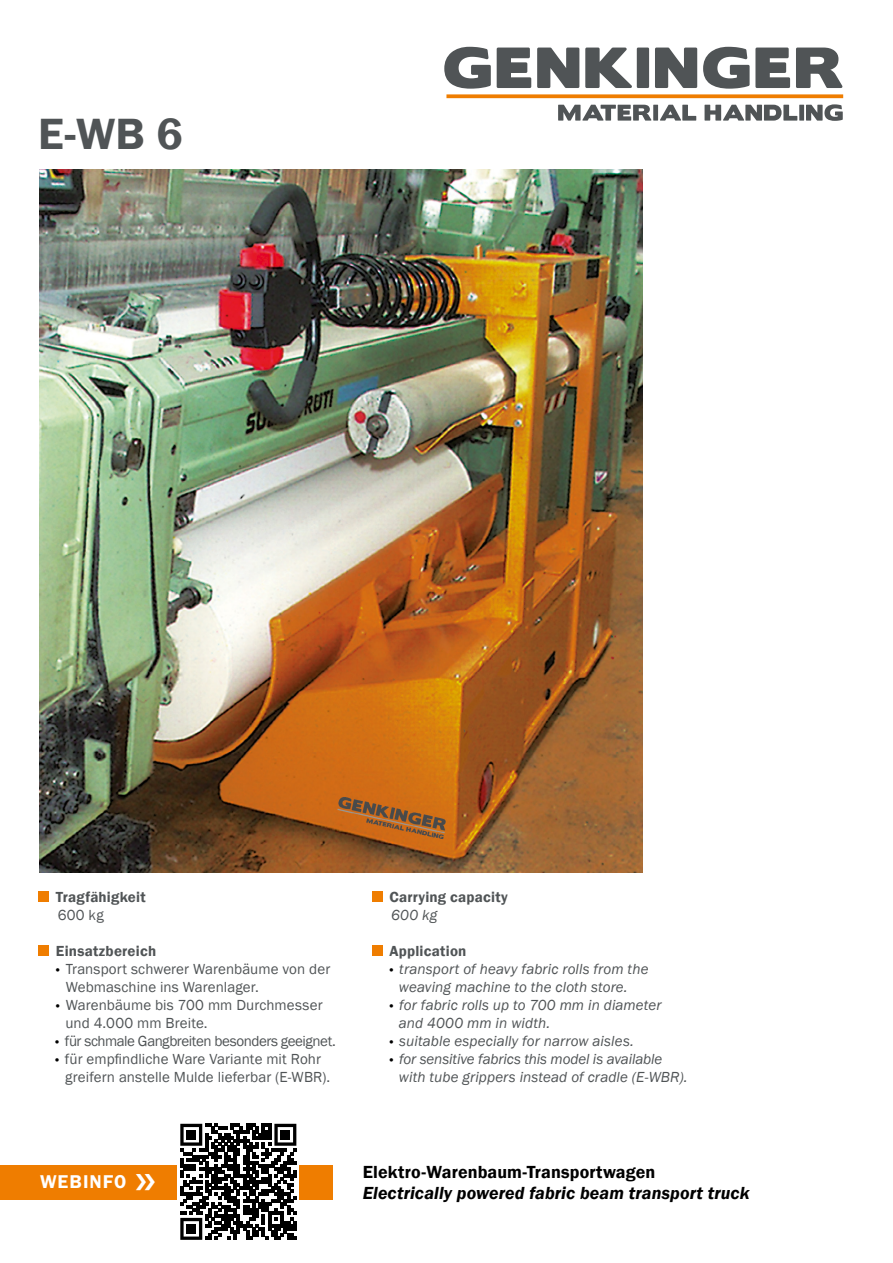
<style>
.page{position:relative;width:893px;height:1263px;background:#fff}
.page>*{position:absolute;margin:0;border:0;box-sizing:border-box;transform-origin:0 0}
.t1{font:600 45px "Franklin Gothic";color:#505456}
.t2{font:600 45px "Sukhumvit Set";color:#fff}
.t3{font:600 19.05px "Franklin Gothic";letter-spacing:.05em;color:#fff}
.t4{font:italic 600 18px "Franklin Gothic";letter-spacing:.005em;color:#000}
.t5{font:600 18px "Franklin Gothic";letter-spacing:.005em;color:#000}
.t6{font:italic 15px/18px "Franklin Gothic";letter-spacing:.005em;color:#505456}
.t7{font:15px/18px "Franklin Gothic";letter-spacing:.005em;color:#505456}
.t8{font:600 15px "Franklin Gothic";letter-spacing:.015em;color:#505456}
.t9{font:15px "Franklin Gothic";letter-spacing:-.03em;color:#505456}
.s1{font-size:12px;color:#000}
.s2{font-style:normal;font-size:12px;color:#000}
</style>
<div class="page">
<div style="left:38px;top:891px;width:11px;height:10px;background:#ef7d00"></div>
<div style="left:38px;top:945px;width:11px;height:10px;background:#ef7d00"></div>
<img style="left:40px;top:169px;width:603px;height:703px">
<div style="left:372px;top:891px;width:10px;height:10px;background:#ef7d00"></div>
<div style="left:372px;top:945px;width:10px;height:10px;background:#ef7d00"></div>
<div style="left:0;top:1165px;width:333px;height:34px;background:#ef7d00"></div>
<svg style="left:558px;top:104px;width:285px;height:17px"></svg>
<svg style="left:446px;top:94px;width:397px;height:4px;background:#f08a1a"></svg>
<svg style="left:444px;top:47px;width:398px;height:42px"></svg>
<svg style="left:178px;top:1123px;width:121px;height:117px"></svg>
<svg style="left:180px;top:1124px;width:116px;height:116px"></svg>
<div style="left:187px;top:1130px;width:9px;height:9px;background:#000"></div>
<div style="left:281px;top:1130px;width:9px;height:9px;background:#000"></div>
<div style="left:187px;top:1224px;width:9px;height:9px;background:#000"></div>
<h1 class="t1" style="left:38px;top:106px;width:146px">E-WB 6</h1>
<p class="t8" style="left:56px;top:887px;width:91px">Tragfähigkeit</p>
<p class="t7" style="left:58px;top:906px;width:48px">600 kg</p>
<p class="t8" style="left:56px;top:941px;width:102px">Einsatzbereich</p>
<p class="t7" style="left:66px;top:960px;width:266px;text-indent:-12px"><span class="s1">•</span> Transport schwerer Warenbäume von der<br>Webmaschine ins Warenlager.</p>
<p class="t7" style="left:65px;top:996px;width:259px;text-indent:-12px"><span class="s1">•</span> Warenbäume bis 700 mm Durchmesser und 4.000 mm Breite.</p>
<p class="t9" style="left:53px;top:1031px;width:284px"><span class="s1">•</span> für schmale Gangbreiten besonders geeignet.</p>
<p class="t7" style="left:65px;top:1050px;width:266px;text-indent:-12px"><span class="s1">•</span> für empfindliche Ware Variante mit Rohr greifern anstelle Mulde lieferbar (E-WBR).</p>
<p class="t8" style="left:389px;top:887px;width:120px">Carrying capacity</p>
<p class="t6" style="left:391px;top:906px;width:48px">600 kg</p>
<p class="t8" style="left:389px;top:941px;width:79px">Application</p>
<p class="t6" style="left:399px;top:960px;width:251px;text-indent:-12px"><span class="s2">•</span> transport of heavy fabric rolls from the weaving machine to the cloth store.</p>
<p class="t6" style="left:399px;top:996px;width:264px;text-indent:-12px"><span class="s2">•</span> for fabric rolls up to 700 mm in diameter and 4000 mm in width.</p>
<p class="t6" style="left:387px;top:1032px;width:248px"><span class="s2">•</span> suitable especially for narrow aisles.</p>
<p class="t6" style="left:399px;top:1050px;width:290px;text-indent:-12px"><span class="s2">•</span> for sensitive fabrics this model is available with tube grippers instead of cradle (E-WBR).</p>
<p class="t3" style="left:40px;top:1170px;width:88px">WEBINFO</p>
<h1 class="t2" style="left:135px;top:1145px;width:23px">»</h1>
<p class="t5" style="left:363px;top:1160px;width:294px">Elektro-Warenbaum-Transportwagen</p>
<p class="t4" style="left:363px;top:1181px;width:388px">Electrically powered fabric beam transport truck</p>
</div>
